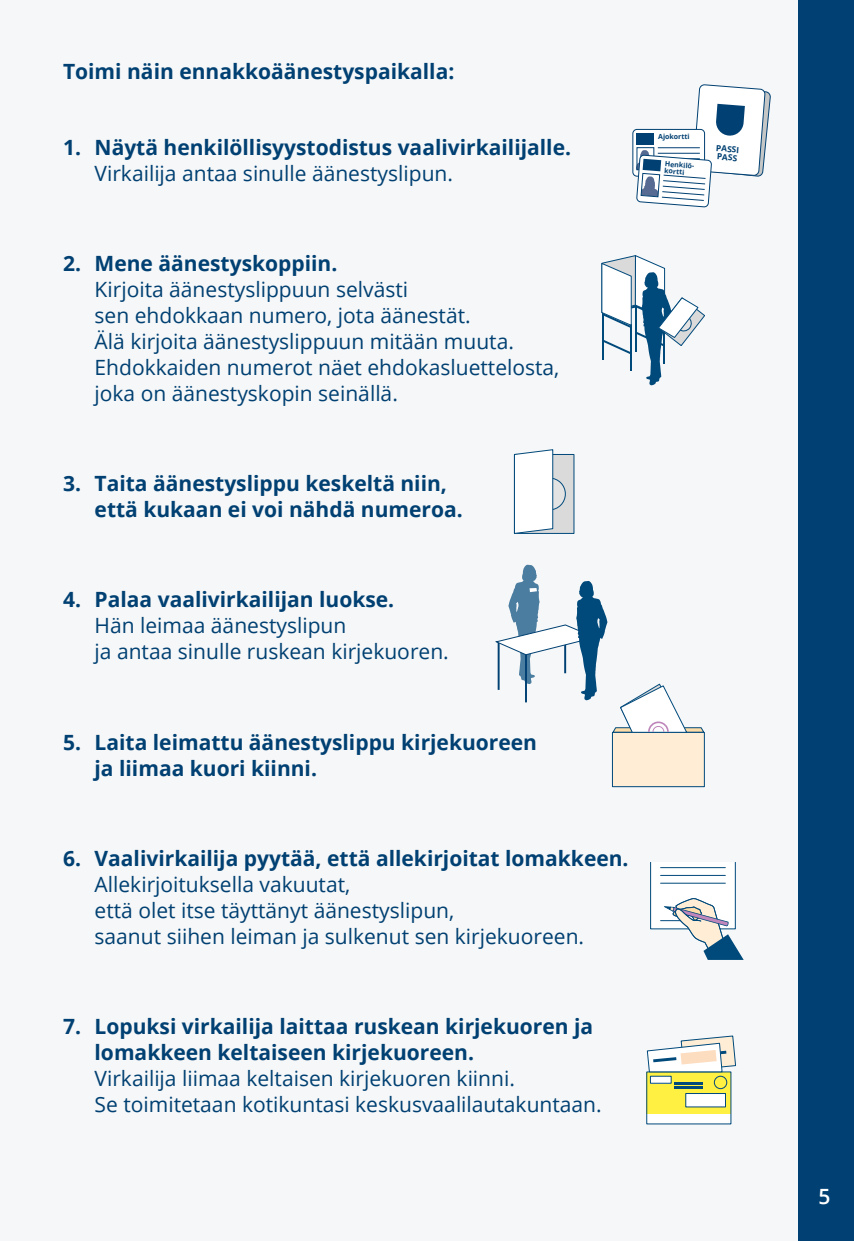
<style>
.page{position:relative;width:854px;height:1241px;background:#fff}
.page>*{position:absolute;margin:0;border:0;box-sizing:border-box;transform-origin:0 0}
.lista_numero{font:21px/25.9px "Open Sans";color:#004072}
.Leipis{font:700 21px/25.9px "Open Sans";color:#004072}
.t1{font:600 21px "Open Sans";color:#fff}
.t2{font:700 8.4px/8.4px "Open Sans";color:#004072}
.t3{font:700 7px/7px "Open Sans";color:#004072}
.s1{font-weight:400}
.s2{font-weight:700}
</style>
<div class="page">
<div style="left:0;top:0;width:843px;height:1240px;background:#f6f7f8"></div>
<div style="left:798px;top:0;width:55px;height:1240px;background:#004072"></div>
<img style="left:553px;top:449px;width:22px;height:85px">
<img style="left:611px;top:731px;width:94px;height:57px">
<img style="left:650px;top:862px;width:94px;height:98px">
<svg style="left:601px;top:255px;width:103px;height:130px"></svg>
<div style="left:632px;top:129px;width:72px;height:47px;border:1px solid #004072;border-radius:4px"></div>
<svg style="left:635px;top:84px;width:136px;height:124px"></svg>
<div style="left:514px;top:454px;width:59px;height:79px;background:#dadada"></div>
<svg style="left:533px;top:478px;width:32px;height:31px"></svg>
<div style="left:533px;top:477px;width:32px;height:33px;border:1px solid #00497b;border-radius:50%"></div>
<svg style="left:513px;top:449px;width:40px;height:85px;background:#eaf0f3"></svg>
<div style="left:612px;top:732px;width:92px;height:54px;background:#ffeed5"></div>
<div style="left:650px;top:861px;width:85px;height:67px;background:#fff"></div>
<div style="left:650px;top:861px;width:85px;height:68px;border:1px solid #00497b"></div>
<hr style="left:660px;top:875px;width:65px;height:1px;background:#00497b">
<hr style="left:660px;top:882px;width:65px;height:1px;background:#00497b">
<hr style="left:660px;top:867px;width:65px;height:1px;background:#00497b">
<svg style="left:660px;top:897px;width:83px;height:62px"></svg>
<svg style="left:648px;top:1112px;width:81px;height:2px"></svg>
<svg style="left:646px;top:1071px;width:84px;height:41px;background:#e4de49"></svg>
<div style="left:650px;top:1076px;width:21px;height:7px;background:#fff"></div>
<div style="left:685px;top:1093px;width:40px;height:13px;background:#fff"></div>
<div style="left:685px;top:1093px;width:40px;height:13px;border:1px solid #00497b"></div>
<hr style="left:674px;top:1081px;width:28px;height:3px;background:#00497b">
<hr style="left:674px;top:1085px;width:28px;height:3px;background:#00497b">
<div style="left:713px;top:1075px;width:13px;height:13px;border:1px solid #00497b;border-radius:50%"></div>
<svg style="left:646px;top:1035px;width:90px;height:37px"></svg>
<svg style="left:495px;top:564px;width:209px;height:169px"></svg>
<p class="Leipis" style="left:63px;top:58px;width:392px">Toimi näin ennakkoäänestyspaikalla:</p>
<p class="Leipis" style="left:94px;top:133px;width:478px;text-indent:-32px">1. Näytä henkilöllisyystodistus vaalivirkailijalle.<br><span class="s1">Virkailija antaa sinulle äänestyslipun.</span></p>
<p class="lista_numero" style="left:94px;top:250px;width:315px;text-indent:-32px"><span class="s2">2. Mene äänestyskoppiin.<br></span>Kirjoita äänestyslippuun selvästi</p>
<p class="lista_numero" style="left:94px;top:302px;width:377px">sen ehdokkaan numero, jota äänestät.</p>
<p class="lista_numero" style="left:94px;top:327px;width:421px">Älä kirjoita äänestyslippuun mitään muuta.</p>
<p class="lista_numero" style="left:94px;top:353px;width:466px">Ehdokkaiden numerot näet ehdokasluettelosta,</p>
<p class="lista_numero" style="left:94px;top:379px;width:305px">joka on äänestyskopin seinällä.</p>
<p class="Leipis" style="left:94px;top:470px;width:369px;text-indent:-32px">3. Taita äänestyslippu keskeltä niin, että kukaan ei voi nähdä numeroa.</p>
<p class="lista_numero" style="left:94px;top:586px;width:355px;text-indent:-32px"><span class="s2">4. Palaa vaalivirkailijan luokse.<br></span>Hän leimaa äänestyslipun<br>ja antaa sinulle ruskean kirjekuoren.</p>
<p class="Leipis" style="left:94px;top:728px;width:444px;text-indent:-32px">5. Laita leimattu äänestyslippu kirjekuoreen ja liimaa kuori kiinni.</p>
<p class="lista_numero" style="left:94px;top:844px;width:535px;text-indent:-32px"><span class="s2">6. Vaalivirkailija pyytää, että allekirjoitat lomakkeen.<br></span>Allekirjoituksella vakuutat,<br>että olet itse täyttänyt äänestyslipun,<br>saanut siihen leiman ja sulkenut sen kirjekuoreen.</p>
<p class="lista_numero" style="left:94px;top:1012px;width:508px;text-indent:-32px"><span class="s2">7. Lopuksi virkailija laittaa ruskean kirjekuoren ja lomakkeen keltaiseen kirjekuoreen.<br></span>Virkailija liimaa keltaisen kirjekuoren kiinni.<br>Se toimitetaan kotikuntasi keskusvaalilautakuntaan.</p>
<p class="t3" style="left:658px;top:132px;width:33px">Ajokortti</p>
<p class="t3" style="left:665px;top:160px;width:31px;rotate:4deg">Henkilö&shy;kortti</p>
<p class="t2" style="left:716px;top:143px;width:25px;rotate:5deg">PASSI<br>PASS</p>
<p class="t1" style="left:818px;top:1181px;width:13px">5</p>
</div>
